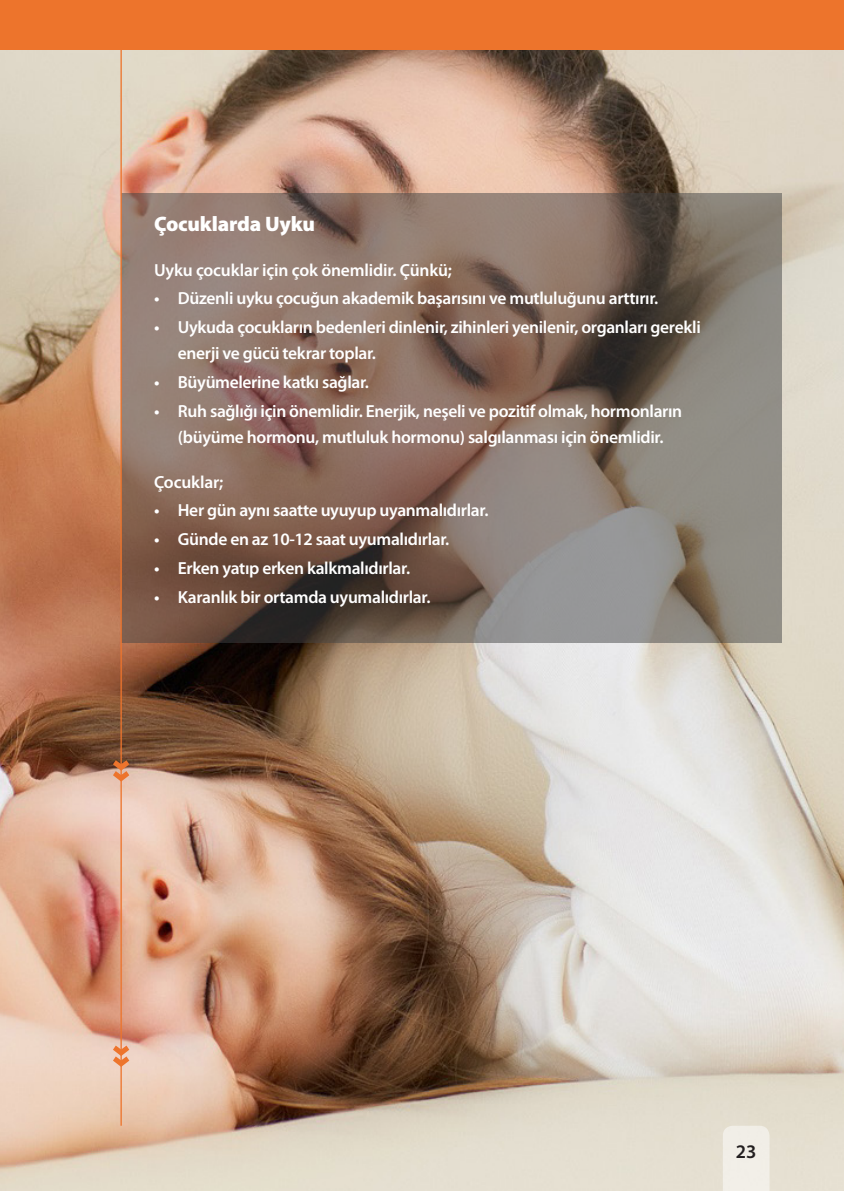
<style>
.page{position:relative;width:844px;height:1191px;background:#fff}
.page>*{position:absolute;margin:0;border:0;box-sizing:border-box;transform-origin:0 0}
.t1{font:900 21px "Myriad Pro";letter-spacing:-.01em;color:#fff}
.t2{font:600 19.25px "Myriad Pro";color:#231f20}
.t3{font:600 17.5px/26.2px "Myriad Pro";letter-spacing:-.02em;color:#fff}
</style>
<div class="page">
<img style="left:0;top:50px;width:843px;height:1141px">
<svg style="left:122px;top:193px;width:659px;height:449px;background:#826f65"></svg>
<div style="left:722px;top:1125px;width:47px;height:66px;background:#f1eee7"></div>
<div style="left:0;top:0;width:843px;height:50px;background:#ed742c"></div>
<hr style="left:120px;top:26px;width:2px;height:1099px;background:#ed742c">
<svg style="left:113px;top:760px;width:16px;height:21px"></svg>
<svg style="left:113px;top:1045px;width:16px;height:22px"></svg>
<p class="t1" style="left:154px;top:213px;width:162px">Çocuklarda Uyku</p>
<p class="t3" style="left:154px;top:257px;width:299px">Uyku çocuklar için çok önemlidir. Çünkü;</p>
<p class="t3" style="left:154px;top:286px;width:505px">• Düzenli uyku çocuğun akademik başarısını ve mutluluğunu arttırır.</p>
<p class="t3" style="left:178px;top:315px;width:524px;text-indent:-24px">• Uykuda çocukların bedenleri dinlenir, zihinleri yenilenir, organları gerekli enerji ve gücü tekrar toplar.</p>
<p class="t3" style="left:154px;top:370px;width:216px">• Büyümelerine katkı sağlar.</p>
<p class="t3" style="left:154px;top:398px;width:529px;text-align:center">• Ruh sağlığı için önemlidir. Enerjik, neşeli ve pozitif olmak, hormonların (büyüme hormonu, mutluluk hormonu) salgılanması için önemlidir.</p>
<p class="t3" style="left:154px;top:469px;width:71px">Çocuklar;</p>
<p class="t3" style="left:154px;top:498px;width:336px">• Her gün aynı saatte uyuyup uyanmalıdırlar.</p>
<p class="t3" style="left:154px;top:526px;width:297px">• Günde en az 10-12 saat uyumalıdırlar.</p>
<p class="t3" style="left:154px;top:555px;width:257px">• Erken yatıp erken kalkmalıdırlar.</p>
<p class="t3" style="left:154px;top:584px;width:278px">• Karanlık bir ortamda uyumalıdırlar.</p>
<p class="t2" style="left:735px;top:1141px;width:22px">23</p>
</div>
